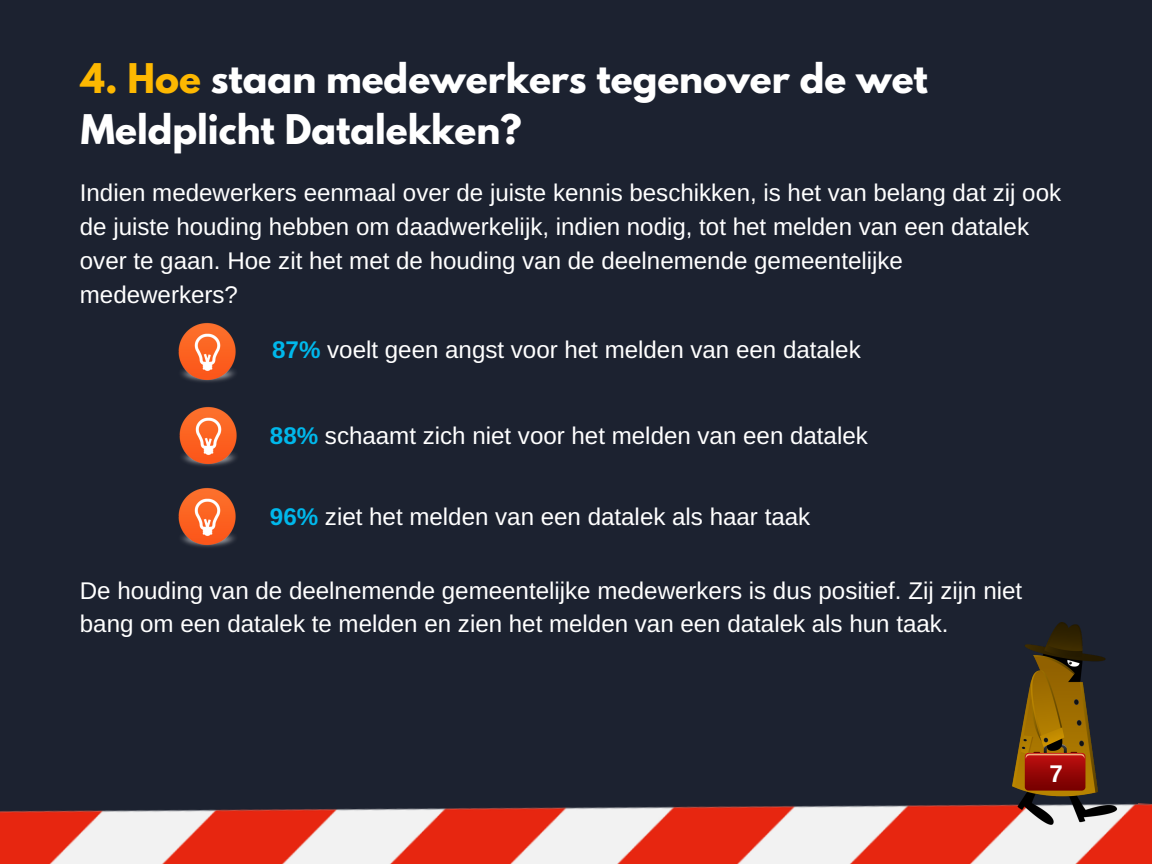
<style>
.page{position:relative;width:1152px;height:864px;background:#1c2230}
.page>*{position:absolute;margin:0;border:0;box-sizing:border-box;transform-origin:0 0}
.t1{font:700 36.3px/50.7px "League Spartan";color:#fff}
.t2{font:24.15px/33.8px "Arimo";color:#fff}
.t3{font:700 24.15px "Arimo";color:#fff}
.s1{color:#fdb801}
.s2{font-weight:700;color:#00b8eb}
</style>
<div class="page">
<img style="left:0;top:803px;width:1152px;height:61px">
<img style="left:1012px;top:622px;width:107px;height:207px">
<img style="left:178px;top:323px;width:58px;height:59px">
<img style="left:179px;top:406px;width:58px;height:60px">
<img style="left:178px;top:487px;width:58px;height:60px">
<h1 class="t1" style="left:81px;top:58px;width:848px"><span class="s1">4. Hoe</span> staan medewerkers tegenover de wet<br>Meldplicht Datalekken?</h1>
<p class="t2" style="left:80px;top:176px;width:983px">Indien medewerkers eenmaal over de juiste kennis beschikken, is het van belang dat zij ook de juiste houding hebben om daadwerkelijk, indien nodig, tot het melden van een datalek over te gaan. Hoe zit het met de houding van de deelnemende gemeentelijke medewerkers?</p>
<p class="t2" style="left:272px;top:332px;width:590px"><span class="s2">87%</span> voelt geen angst voor het melden van een datalek</p>
<p class="t2" style="left:270px;top:419px;width:599px"><span class="s2">88%</span> schaamt zich niet voor het melden van een datalek</p>
<p class="t2" style="left:270px;top:500px;width:542px"><span class="s2">96%</span> ziet het melden van een datalek als haar taak</p>
<p class="t2" style="left:80px;top:573px;width:944px">De houding van de deelnemende gemeentelijke medewerkers is dus positief. Zij zijn niet bang om een datalek te melden en zien het melden van een datalek als hun taak.</p>
<p class="t3" style="left:1050px;top:760px;width:15px">7</p>
</div>
